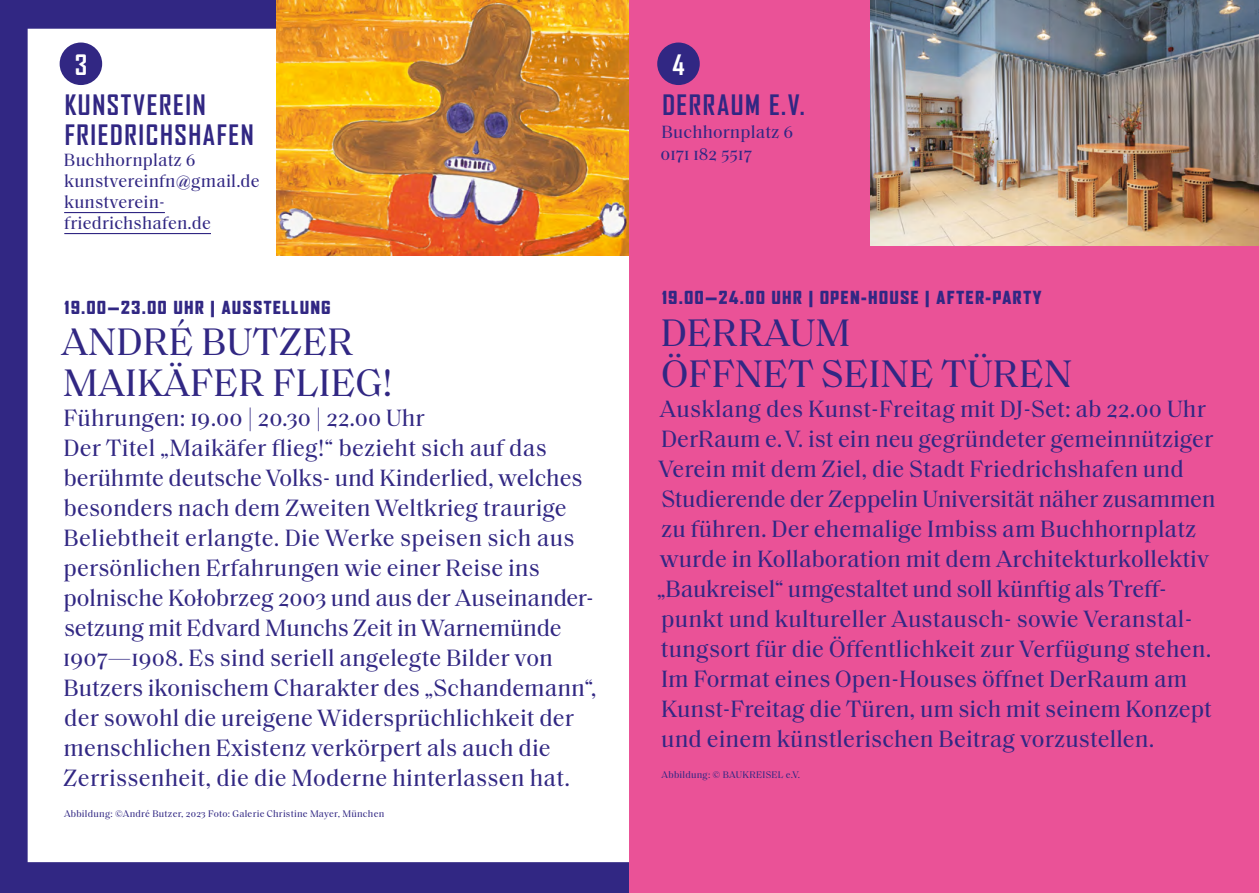
<style>
.page{position:relative;width:1259px;height:893px;background:#fff}
.page>*{position:absolute;margin:0;border:0;box-sizing:border-box;transform-origin:0 0}
.t1{font:39px/41.2px "Saol Text";letter-spacing:.01em;color:#312783}
.t2{font:700 27px/30px "Agency FB";letter-spacing:.06em;color:#312783}
.t3{font:700 27px "Agency FB";color:#fff}
.t4{font:24px/30px "Saol Text";letter-spacing:.005em;color:#312783}
.t5{font:18px/21px "Saol Text";letter-spacing:.01em;color:#312783}
.t6{font:900 17.25px "Agency FB";letter-spacing:.1em;color:#312783}
.t7{font:9.75px "Saol Text";letter-spacing:.025em;color:#312783}
</style>
<div class="page">
<svg style="left:0;top:0;width:629px;height:893px"></svg>
<hr style="left:64px;top:212px;width:101px;height:1px;background:#312783">
<hr style="left:64px;top:233px;width:147px;height:1px;background:#312783">
<div style="left:60px;top:43px;width:42px;height:42px;background:#312783;border-radius:50%"></div>
<img style="left:276px;top:0;width:353px;height:255px">
<div style="left:629px;top:0;width:630px;height:893px;background:#ea5297"></div>
<div style="left:657px;top:43px;width:43px;height:42px;background:#312783;border-radius:50%"></div>
<img style="left:871px;top:0;width:388px;height:246px">
<div style="left:118px;top:43px;width:26px;height:28px;background:#fff"></div>
<p class="t3" style="left:75px;top:49px;width:14px">3</p>
<p class="t2" style="left:65px;top:90px;width:190px">KUNSTVEREIN<br>FRIEDRICHSHAFEN</p>
<p class="t5" style="left:64px;top:148px;width:197px">Buchhornplatz 6 kunstvereinfn@gmail.de kunstverein&shy;friedrichshafen.de</p>
<p class="t6" style="left:65px;top:298px;width:267px">19.00—23.00 UHR | AUSSTELLUNG</p>
<h1 class="t1" style="left:62px;top:319px;width:333px">ANDRÉ BUTZER<br>MAIKÄFER FLIEG!</h1>
<p class="t4" style="left:63px;top:402px;width:535px">Führungen: 19.00 | 20.30 | 22.00 Uhr<br>Der Titel „Maikäfer flieg!“ bezieht sich auf das berühmte deutsche Volks- und Kinderlied, welches besonders nach dem Zweiten Weltkrieg traurige Beliebtheit erlangte. Die Werke speisen sich aus persönlichen Erfahrungen wie einer Reise ins polnische Kołobrzeg 2003 und aus der Auseinander&shy;setzung mit Edvard Munchs Zeit in Warnemünde 1907—1908. Es sind seriell angelegte Bilder von Butzers ikonischem Charakter des „Schandemann“, der sowohl die ureigene Widersprüchlichkeit der menschlichen Existenz verkörpert als auch die Zerrissenheit, die die Moderne hinterlassen hat.</p>
<p class="t7" style="left:64px;top:807px;width:322px">Abbildung: ©André Butzer, 2023 Foto: Galerie Christine Mayer, München</p>
<p class="t3" style="left:672px;top:49px;width:14px">4</p>
<p class="t2" style="left:662px;top:90px;width:144px">DERRAUM E.V.</p>
<p class="t5" style="left:660px;top:119px;width:134px;line-height:22.5px">Buchhornplatz 6<br>0171 182 5517</p>
<p class="t6" style="left:662px;top:288px;width:381px">19.00—24.00 UHR | OPEN-HOUSE | AFTER-PARTY</p>
<h1 class="t1" style="left:661px;top:309px;width:413px">DERRAUM<br>ÖFFNET SEINE TÜREN</h1>
<p class="t4" style="left:657px;top:392px;width:560px">Ausklang des Kunst-Freitag mit DJ-Set: ab 22.00 Uhr DerRaum e.V. ist ein neu gegründeter gemeinnütziger Verein mit dem Ziel, die Stadt Friedrichshafen und Studierende der Zeppelin Universität näher zusammen zu führen. Der ehemalige Imbiss am Buchhornplatz wurde in Kollaboration mit dem Architekturkollektiv „Baukreisel“ umgestaltet und soll künftig als Treff&shy;punkt und kultureller Austausch- sowie Veranstal&shy;tungsort für die Öffentlichkeit zur Verfügung stehen.<br>Im Format eines Open-Houses öffnet DerRaum am Kunst-Freitag die Türen, um sich mit seinem Konzept und einem künstlerischen Beitrag vorzustellen.</p>
<p class="t7" style="left:661px;top:767px;width:140px">Abbildung: © BAUKREISEL e.V.</p>
</div>
